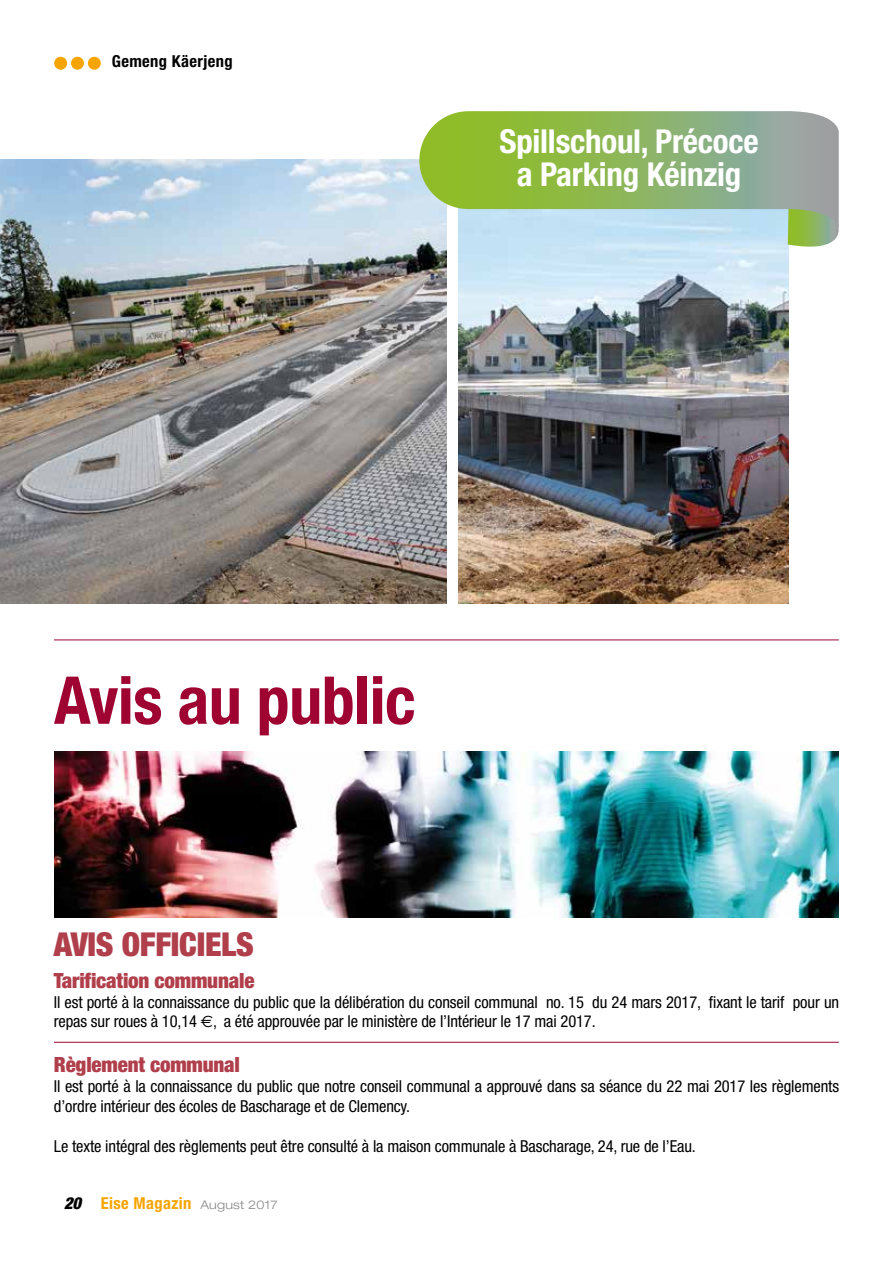
<style>
.page{position:relative;width:893px;height:1263px;background:#fff}
.page>*{position:absolute;margin:0;border:0;box-sizing:border-box;transform-origin:0 0}
.t1{font:700 condensed 66px "Helvetica Neue";letter-spacing:-.005em;color:#9e0331}
.t2{font:700 condensed 33px/33px "Helvetica Neue";letter-spacing:-.005em;color:#fff;text-align:center}
.t3{font:900 condensed 33px "Helvetica Neue";letter-spacing:-.01em;color:#b03f4b}
.t4{font:900 condensed 21px "Helvetica Neue";letter-spacing:-.01em;color:#b03f4b}
.t5{font:condensed 16.5px/19.8px "Helvetica Neue";letter-spacing:-.005em;color:#000}
.t6{font:700 condensed 16.5px "Helvetica Neue";letter-spacing:.025em;color:#f6a400}
.t7{font:700 condensed 16.5px "Helvetica Neue";letter-spacing:.025em;color:#000}
.s1{font-family:"Euro Sans";font-stretch:normal}
.s2{font-weight:900;font-style:italic;color:#000}
.s3{font-weight:300;font-stretch:expanded;font-size:12px;color:#87888a}
</style>
<div class="page">
<div style="left:54px;top:57px;width:13px;height:13px;background:#f6a400;border-radius:50%"></div>
<div style="left:71px;top:57px;width:13px;height:13px;background:#f6a400;border-radius:50%"></div>
<div style="left:88px;top:57px;width:13px;height:13px;background:#f6a400;border-radius:50%"></div>
<hr style="left:54px;top:1042px;width:785px;height:1px;background:#9e0331">
<hr style="left:54px;top:640px;width:785px;height:1px;background:#9e0331">
<img style="left:54px;top:751px;width:785px;height:166px">
<img style="left:0;top:159px;width:446px;height:444px">
<img style="left:458px;top:228px;width:330px;height:375px">
<svg style="left:788px;top:228px;width:51px;height:27px"></svg>
<svg style="left:419px;top:111px;width:420px;height:117px;background:#9abc7d"></svg>
<p class="t7" style="left:112px;top:51px;width:122px">Gemeng Käerjeng</p>
<h2 class="t2" style="left:499px;top:125px;width:261px">Spillschoul, Précoce a Parking Kéinzig</h2>
<h1 class="t1" style="left:54px;top:660px;width:363px">Avis au public</h1>
<h2 class="t3" style="left:54px;top:924px;width:202px">AVIS OFFICIELS</h2>
<p class="t4" style="left:54px;top:967px;width:202px">Tarification communale</p>
<p class="t5" style="left:54px;top:992px;width:787px">Il est porté à la connaissance du public que la délibération du conseil communal no. 15 du 24 mars 2017, fixant le tarif pour un repas sur roues à 10,14 <span class="s1">e</span>, a été approuvée par le ministère de l’Intérieur le 17 mai 2017.</p>
<p class="t4" style="left:54px;top:1052px;width:188px">Règlement communal</p>
<p class="t5" style="left:54px;top:1076px;width:787px">Il est porté à la connaissance du public que notre conseil communal a approuvé dans sa séance du 22 mai 2017 les règlements d’ordre intérieur des écoles de Bascharage et de Clemency.</p>
<p class="t5" style="left:54px;top:1136px;width:644px">Le texte intégral des règlements peut être consulté à la maison communale à Bascharage, 24, rue de l’Eau.</p>
<p class="t6" style="left:64px;top:1193px;width:215px"><span class="s2">20</span> Eise Magazin <span class="s3">August 2017</span></p>
</div>
